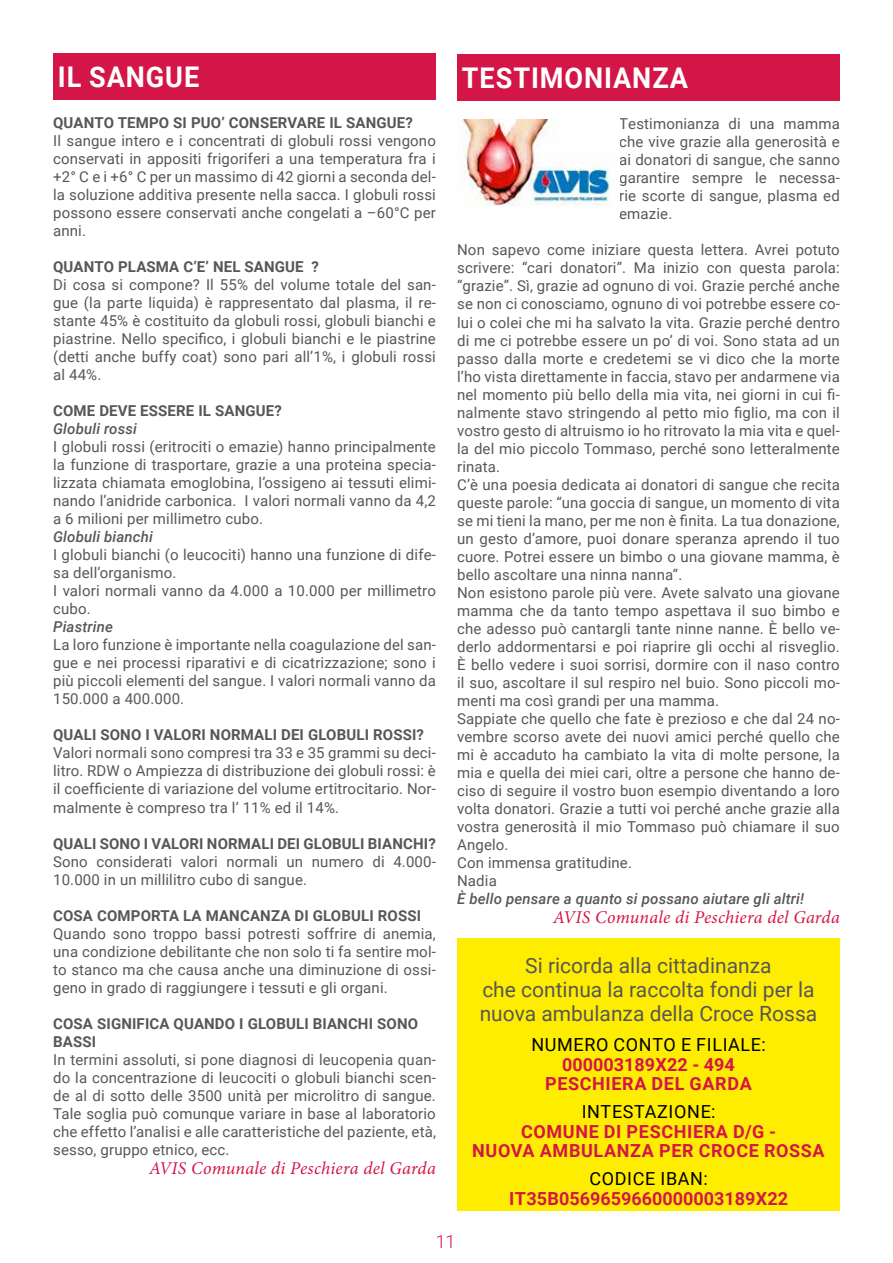
<style>
.page{position:relative;width:893px;height:1263px;background:#fff}
.page>*{position:absolute;margin:0;border:0;box-sizing:border-box;transform-origin:0 0}
.t1{font:700 28.5px "Roboto";letter-spacing:.035em;color:#fff;scale:.95 1}
.t2{font:21px/24.2px "Roboto";color:#575756;text-align:center}
.t3{font:700 18px/19.5px "Roboto";letter-spacing:.035em;color:#d31647;text-align:center}
.t4{font:italic 18px "Minion Pro";letter-spacing:.01em;color:#d31647}
.t5{font:18px "Roboto";letter-spacing:.035em;color:#000}
.t6{font:700 18px "Roboto";color:#d31647}
.t7{font:300 18px "Roboto";color:#d31647}
.t8{font:15px/18px "Roboto";letter-spacing:.01em;color:#575756;text-align:justify}
.t9{font:700 15px/18px "Roboto";letter-spacing:.01em;color:#575756}
.t10{font:italic 500 15px "Roboto";letter-spacing:.01em;color:#575756}
</style>
<div class="page">
<div style="left:457px;top:54px;width:383px;height:47px;background:#d31647"></div>
<div style="left:53px;top:53px;width:383px;height:47px;background:#d31647"></div>
<img style="left:457px;top:119px;width:153px;height:87px">
<div style="left:457px;top:939px;width:383px;height:272px;background:#ffed00"></div>
<h1 class="t1" style="left:58px;top:57px;width:150px">IL SANGUE</h1>
<h1 class="t1" style="left:462px;top:58px;width:240px">TESTIMONIANZA</h1>
<p class="t9" style="left:53px;top:114px;width:361px">QUANTO TEMPO SI PUO’ CONSERVARE IL SANGUE?</p>
<p class="t8" style="left:53px;top:132px;width:384px">Il sangue intero e i concentrati di globuli rossi vengono conservati in appositi frigoriferi a una temperatura fra i +2° C e i +6° C per un massimo di 42 giorni a seconda del&shy;la soluzione additiva presente nella sacca. I globuli rossi possono essere conservati anche congelati a –60°C per anni.</p>
<p class="t9" style="left:53px;top:258px;width:267px">QUANTO PLASMA C’E’ NEL SANGUE ?</p>
<p class="t8" style="left:53px;top:276px;width:384px">Di cosa si compone? Il 55% del volume totale del san&shy;gue (la parte liquida) è rappresentato dal plasma, il re&shy;stante 45% è costituito da globuli rossi, globuli bianchi e piastrine. Nello specifico, i globuli bianchi e le piastrine (detti anche buffy coat) sono pari all’1%, i globuli rossi al 44%.</p>
<p class="t9" style="left:53px;top:402px;width:230px">COME DEVE ESSERE IL SANGUE?</p>
<p class="t10" style="left:53px;top:419px;width:85px">Globuli rossi</p>
<p class="t8" style="left:53px;top:438px;width:384px">I globuli rossi (eritrociti o emazie) hanno principalmente la funzione di trasportare, grazie a una proteina specia&shy;lizzata chiamata emoglobina, l’ossigeno ai tessuti elimi&shy;nando l’anidride carbonica. I valori normali vanno da 4,2 a 6 milioni per millimetro cubo.</p>
<p class="t10" style="left:53px;top:527px;width:101px">Globuli bianchi</p>
<p class="t8" style="left:53px;top:546px;width:384px;text-align:left">I globuli bianchi (o leucociti) hanno una funzione di dife&shy;sa dell’organismo.<br>I valori normali vanno da 4.000 a 10.000 per millimetro cubo.</p>
<p class="t10" style="left:53px;top:617px;width:61px">Piastrine</p>
<p class="t8" style="left:53px;top:636px;width:384px">La loro funzione è importante nella coagulazione del san&shy;gue e nei processi riparativi e di cicatrizzazione; sono i più piccoli elementi del sangue. I valori normali vanno da 150.000 a 400.000.</p>
<p class="t9" style="left:53px;top:726px;width:372px">QUALI SONO I VALORI NORMALI DEI GLOBULI ROSSI?</p>
<p class="t8" style="left:53px;top:744px;width:384px">Valori normali sono compresi tra 33 e 35 grammi su deci&shy;litro. RDW o Ampiezza di distribuzione dei globuli rossi: è il coefficiente di variazione del volume ertitrocitario. Nor&shy;malmente è compreso tra l’ 11% ed il 14%.</p>
<p class="t9" style="left:53px;top:834px;width:384px">QUALI SONO I VALORI NORMALI DEI GLOBULI BIANCHI?</p>
<p class="t8" style="left:53px;top:852px;width:384px">Sono considerati valori normali un numero di 4.000-<br>10.000 in un millilitro cubo di sangue.</p>
<p class="t9" style="left:53px;top:906px;width:370px">COSA COMPORTA LA MANCANZA DI GLOBULI ROSSI</p>
<p class="t8" style="left:53px;top:924px;width:384px">Quando sono troppo bassi potresti soffrire di anemia, una condizione debilitante che non solo ti fa sentire mol&shy;to stanco ma che causa anche una diminuzione di ossi&shy;geno in grado di raggiungere i tessuti e gli organi.</p>
<p class="t9" style="left:53px;top:1014px;width:366px">COSA SIGNIFICA QUANDO I GLOBULI BIANCHI SONO<br>BASSI</p>
<p class="t8" style="left:53px;top:1050px;width:384px">In termini assoluti, si pone diagnosi di leucopenia quan&shy;do la concentrazione di leucociti o globuli bianchi scen&shy;de al di sotto delle 3500 unità per microlitro di sangue.<br>Tale soglia può comunque variare in base al laboratorio che effetto l’analisi e alle caratteristiche del paziente, età, sesso, gruppo etnico, ecc.</p>
<p class="t4" style="left:149px;top:1156px;width:288px">AVIS Comunale di Peschiera del Garda</p>
<p class="t8" style="left:619px;top:115px;width:222px">Testimonianza di una mamma che vive grazie alla generosità e ai donatori di sangue, che sanno garantire sempre le necessa&shy;rie scorte di sangue, plasma ed emazie.</p>
<p class="t8" style="left:457px;top:241px;width:384px;text-align:left">Non sapevo come iniziare questa lettera. Avrei potuto scrivere: “cari donatori”. Ma inizio con questa parola: “grazie”. Sì, grazie ad ognuno di voi. Grazie perché anche se non ci conosciamo, ognuno di voi potrebbe essere co&shy;lui o colei che mi ha salvato la vita. Grazie perché dentro di me ci potrebbe essere un po’ di voi. Sono stata ad un passo dalla morte e credetemi se vi dico che la morte l’ho vista direttamente in faccia, stavo per andarmene via nel momento più bello della mia vita, nei giorni in cui fi&shy;nalmente stavo stringendo al petto mio figlio, ma con il vostro gesto di altruismo io ho ritrovato la mia vita e quel&shy;la del mio piccolo Tommaso, perché sono letteralmente rinata.<br>C’è una poesia dedicata ai donatori di sangue che recita queste parole: “una goccia di sangue, un momento di vita se mi tieni la mano, per me non è finita. La tua donazione, un gesto d’amore, puoi donare speranza aprendo il tuo cuore. Potrei essere un bimbo o una giovane mamma, è bello ascoltare una ninna nanna”.<br>Non esistono parole più vere. Avete salvato una giovane mamma che da tanto tempo aspettava il suo bimbo e che adesso può cantargli tante ninne nanne. È bello ve&shy;derlo addormentarsi e poi riaprire gli occhi al risveglio.<br>È bello vedere i suoi sorrisi, dormire con il naso contro il suo, ascoltare il sul respiro nel buio. Sono piccoli mo&shy;menti ma così grandi per una mamma.<br>Sappiate che quello che fate è prezioso e che dal 24 no&shy;vembre scorso avete dei nuovi amici perché quello che mi è accaduto ha cambiato la vita di molte persone, la mia e quella dei miei cari, oltre a persone che hanno de&shy;ciso di seguire il vostro buon esempio diventando a loro volta donatori. Grazie a tutti voi perché anche grazie alla vostra generosità il mio Tommaso può chiamare il suo Angelo.<br>Con immensa gratitudine.<br>Nadia</p>
<p class="t10" style="left:457px;top:888px;width:349px">È bello pensare a quanto si possano aiutare gli altri!</p>
<p class="t4" style="left:553px;top:905px;width:288px">AVIS Comunale di Peschiera del Garda</p>
<h2 class="t2" style="left:480px;top:952px;width:339px">Si ricorda alla cittadinanza<br>che continua la raccolta fondi per la nuova ambulanza della Croce Rossa</h2>
<p class="t5" style="left:531px;top:1032px;width:236px">NUMERO CONTO E FILIALE:</p>
<p class="t3" style="left:545px;top:1054px;width:208px">000003189X22 - 494<br>PESCHIERA DEL GARDA</p>
<p class="t5" style="left:582px;top:1099px;width:135px">INTESTAZIONE:</p>
<p class="t3" style="left:472px;top:1121px;width:354px">COMUNE DI PESCHIERA D/G -<br>NUOVA AMBULANZA PER CROCE ROSSA</p>
<p class="t5" style="left:589px;top:1166px;width:120px">CODICE IBAN:</p>
<p class="t6" style="left:509px;top:1186px;width:281px">IT35B0569659660000003189X22</p>
<p class="t7" style="left:436px;top:1229px;width:21px">11</p>
</div>
